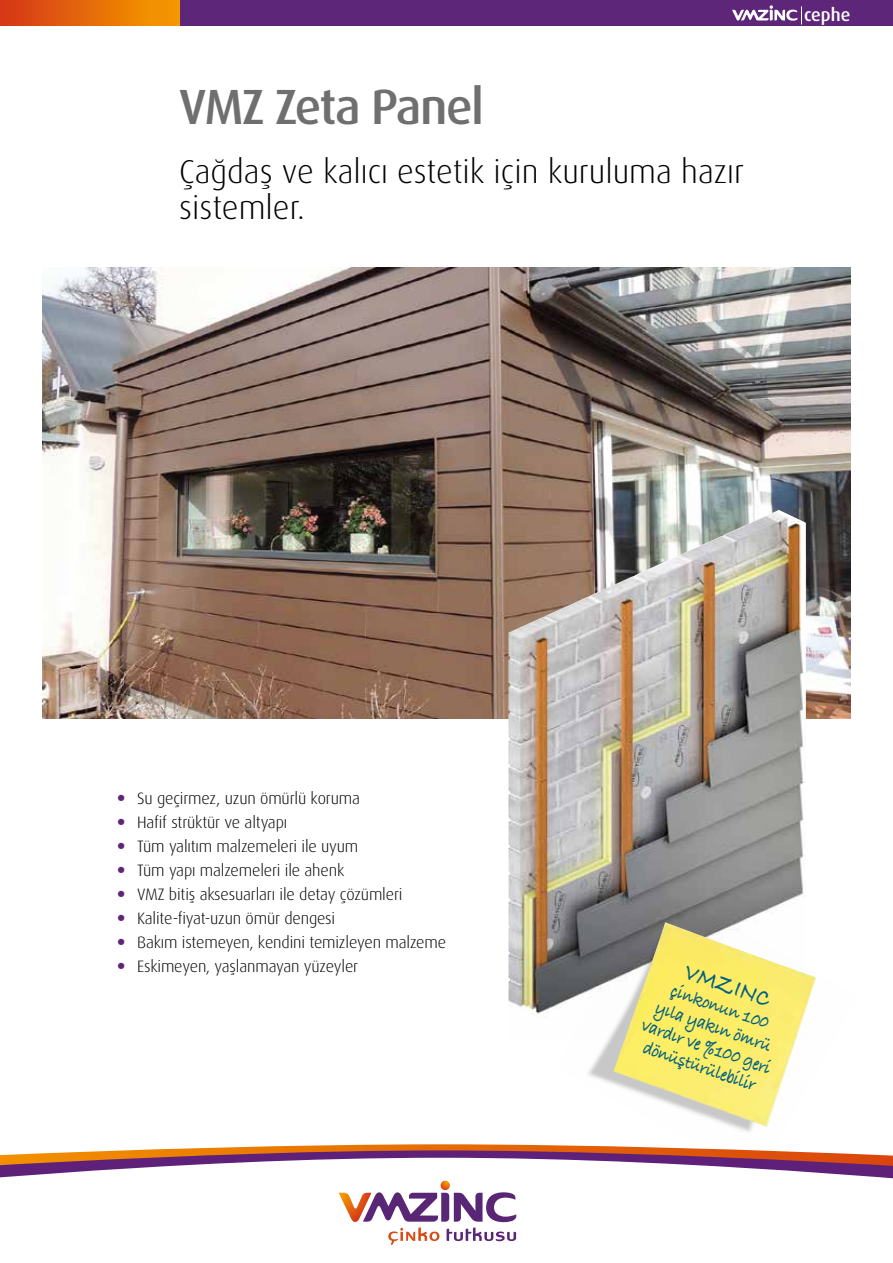
<style>
.page{position:relative;width:893px;height:1263px;background:#fff}
.page>*{position:absolute;margin:0;border:0;box-sizing:border-box;transform-origin:0 0}
.t1{font:500 49.5px "Dax Turquia";letter-spacing:-.03em;color:#706f6f}
.t2{font:300 33px/36px "Dax Turquia";color:#000}
.t3{font:25.5px "Bradley Hand ITCTT Bold";color:#005f81;scale:.85 1}
.t4{font:19.5px/21px "Bradley Hand ITCTT Bold";color:#005f81;text-align:center;scale:.85 1}
.t5{font:500 18px "Dax Turquia";color:#fff}
.t6{font:300 16.5px "Dax Turquia";letter-spacing:-.01em;color:#000}
.s1{font-weight:900;color:#5d2678}
</style>
<div class="page">
<img style="left:43px;top:268px;width:807px;height:451px">
<div style="left:179px;top:0;width:714px;height:26px;background:#5d2678"></div>
<div style="left:0;top:0;width:179px;height:26px;background:linear-gradient(to right,#d53718,#f69e00)"></div>
<svg style="left:0;top:1144px;width:893px;height:101px"></svg>
<img style="left:508px;top:510px;width:298px;height:504px">
<img style="left:556px;top:885px;width:302px;height:293px">
<img style="left:613px;top:922px;width:203px;height:205px">
<svg style="left:732px;top:5px;width:70px;height:19px"></svg>
<h1 class="t1" style="left:179px;top:79px;width:306px">VMZ Zeta Panel</h1>
<h2 class="t2" style="left:179px;top:154px;width:566px">Çağdaş ve kalıcı estetik için kuruluma hazır sistemler.</h2>
<p class="t5" style="left:804px;top:4px;width:48px">cephe</p>
<p class="t6" style="left:118px;top:789px;width:244px"><span class="s1">•</span> Su geçirmez, uzun ömürlü koruma</p>
<p class="t6" style="left:118px;top:813px;width:171px"><span class="s1">•</span> Hafif strüktür ve altyapı</p>
<p class="t6" style="left:118px;top:837px;width:242px"><span class="s1">•</span> Tüm yalıtım malzemeleri ile uyum</p>
<p class="t6" style="left:118px;top:861px;width:228px"><span class="s1">•</span> Tüm yapı malzemeleri ile ahenk</p>
<p class="t6" style="left:118px;top:885px;width:286px"><span class="s1">•</span> VMZ bitiş aksesuarları ile detay çözümleri</p>
<p class="t6" style="left:118px;top:909px;width:219px"><span class="s1">•</span> Kalite-fiyat-uzun ömür dengesi</p>
<p class="t6" style="left:118px;top:933px;width:330px"><span class="s1">•</span> Bakım istemeyen, kendini temizleyen malzeme</p>
<p class="t6" style="left:118px;top:957px;width:242px"><span class="s1">•</span> Eskimeyen, yaşlanmayan yüzeyler</p>
<h3 class="t3" style="left:692px;top:952px;width:107px;rotate:19deg">VMZINC</h3>
<p class="t4" style="left:660px;top:974px;width:161px;rotate:19deg">çinkonun 100 yıla yakın ömrü vardır ve %100 geri dönüştürülebilir</p>
</div>
